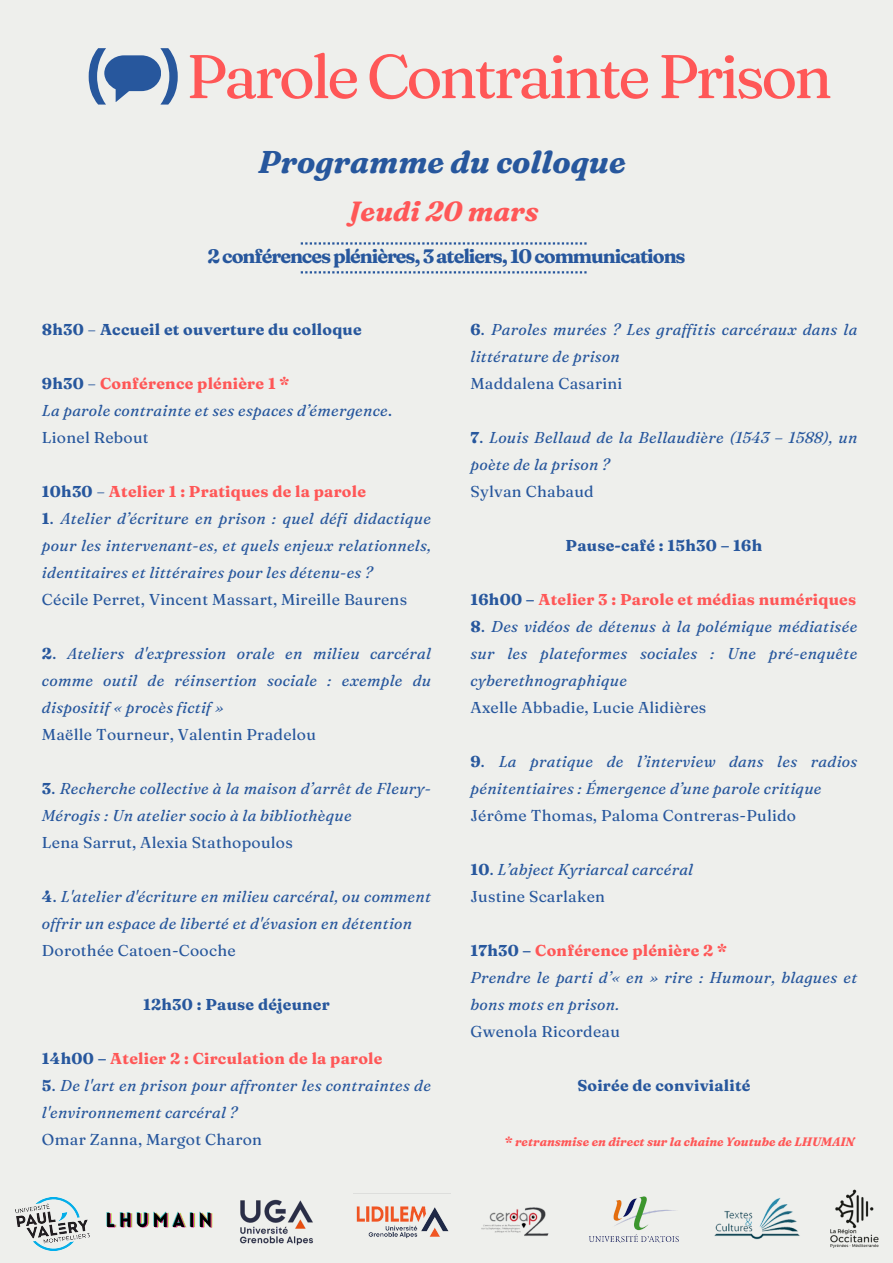
<style>
.page{position:relative;width:893px;height:1263px;background:#eeefec}
.page>*{position:absolute;margin:0;border:0;box-sizing:border-box;transform-origin:0 0}
.t1{font:700 64.65px "Open Sans";color:#27579d}
.t2{font:61.5px "Fraunces 9 pt";letter-spacing:-.055em;color:#ff5757}
.t3{font:italic 700 31.5px "Fraunces 9 pt";color:#27579d}
.t4{font:italic 700 27.75px "Fraunces 9 pt";color:#ff5757}
.t5{font:700 19.5px "Fraunces 9 pt";letter-spacing:-.055em;color:#27579d}
.t6{font:italic 15.75px/27px "Fraunces 9 pt";letter-spacing:.015em;color:#27579d}
.t7{font:700 15.75px "Fraunces 9 pt";letter-spacing:.015em;color:#ff5757}
.t8{font:700 15.75px "Fraunces 9 pt";letter-spacing:.015em;color:#27579d}
.t9{font:15.75px "Fraunces 9 pt";letter-spacing:.015em;color:#27579d}
.t10{font:italic 700 12.23px "Fraunces 9 pt";color:#ff5757}
.s1{font-weight:400}
.s2{font-weight:700;font-style:normal}
.s3{font-style:normal}
.s4{font-weight:700;font-style:normal;color:#ff5757}
.s5{color:#27579d}
.s6{font-weight:400;color:#27579d}
</style>
<div class="page">
<img style="left:15px;top:1197px;width:75px;height:53px">
<img style="left:106px;top:1211px;width:107px;height:17px">
<img style="left:830px;top:1189px;width:49px;height:59px">
<img style="left:589px;top:1196px;width:90px;height:47px">
<img style="left:354px;top:1193px;width:97px;height:45px">
<img style="left:714px;top:1198px;width:86px;height:42px">
<img style="left:240px;top:1199px;width:73px;height:47px">
<img style="left:481px;top:1207px;width:68px;height:29px">
<svg style="left:104px;top:55px;width:57px;height:36px"></svg>
<svg style="left:301px;top:271px;width:285px;height:2px"></svg>
<svg style="left:301px;top:242px;width:285px;height:3px"></svg>
<h1 class="t1" style="left:86px;top:25px;width:96px">( )</h1>
<p class="t2" style="left:186px;top:38px;width:647px">Parole Contrainte Prison</p>
<h3 class="t3" style="left:258px;top:142px;width:369px">Programme du colloque</h3>
<h2 class="t4" style="left:349px;top:194px;width:191px">Jeudi 20 mars</h2>
<h6 class="t5" style="left:208px;top:244px;width:479px">2 conférences plénières, 3 ateliers, 10 communications</h6>
<p class="t8" style="left:42px;top:319px;width:321px">8h30 <span class="s1">–</span> Accueil et ouverture du colloque</p>
<h4 class="t6" style="left:42px;top:369px;width:351px"><span class="s2">9h30</span> <span class="s3">–</span> <span class="s4">Conférence plénière 1 *<br></span>La parole contrainte et ses espaces d’émergence<span class="s3">.</span></h4>
<p class="t9" style="left:42px;top:427px;width:108px">Lionel Rebout</p>
<h6 class="t7" style="left:42px;top:481px;width:325px"><span class="s5">10h30</span> <span class="s6">–</span> Atelier 1 : Pratiques de la parole</h6>
<h6 class="t6" style="left:42px;top:504px;width:390px"><span class="s2">1</span><span class="s3">.</span> Atelier d’écriture en prison : quel défi didactique pour les intervenant-es, et quels enjeux relationnels, identitaires et littéraires pour les détenu-es ?<br><span class="s3">Cécile Perret, Vincent Massart, Mireille Baurens</span></h6>
<h6 class="t6" style="left:42px;top:639px;width:391px"><span class="s2">2</span><span class="s3">.</span> Ateliers d'expression orale en milieu carcéral comme outil de réinsertion sociale : exemple du dispositif « procès fictif »<br><span class="s3">Maëlle Tourneur, Valentin Pradelou</span></h6>
<p class="t6" style="left:42px;top:774px;width:390px"><span class="s2">3</span><span class="s3">.</span> Recherche collective à la maison d’arrêt de Fleury-<br>Mérogis : Un atelier socio à la bibliothèque<br><span class="s3">Lena Sarrut, Alexia Stathopoulos</span></p>
<h6 class="t6" style="left:42px;top:882px;width:390px"><span class="s2">4</span><span class="s3">.</span> L'atelier d'écriture en milieu carcéral, ou comment offrir un espace de liberté et d'évasion en détention<br><span class="s3">Dorothée Catoen-Cooche</span></h6>
<h6 class="t8" style="left:143px;top:994px;width:188px">12h30 : Pause déjeuner</h6>
<h6 class="t7" style="left:42px;top:1048px;width:342px"><span class="s5">14h00 –</span> Atelier 2 : Circulation de la parole</h6>
<h6 class="t6" style="left:42px;top:1071px;width:390px"><span class="s2">5</span><span class="s3">.</span> De l'art en prison pour affronter les contraintes de l'environnement carcéral ?<br><span class="s3">Omar Zanna, Margot Charon</span></h6>
<h6 class="t6" style="left:470px;top:315px;width:388px"><span class="s2">6</span><span class="s3">.</span> Paroles murées ? Les graffitis carcéraux dans la littérature de prison<br><span class="s3">Maddalena Casarini</span></h6>
<h5 class="t6" style="left:470px;top:423px;width:388px"><span class="s2">7</span><span class="s3">.</span> Louis Bellaud de la Bellaudière (1543 – 1588), un poète de la prison ?<br><span class="s3">Sylvan Chabaud</span></h5>
<h6 class="t8" style="left:565px;top:535px;width:198px">Pause-café : 15h30 – 16h</h6>
<h6 class="t7" style="left:470px;top:589px;width:387px"><span class="s5">16h00 –</span> Atelier 3 : Parole et médias numériques</h6>
<h6 class="t6" style="left:470px;top:612px;width:388px"><span class="s2">8</span><span class="s3">.</span> Des vidéos de détenus à la polémique médiatisée sur les plateformes sociales : Une pré-enquête cyberethnographique<br><span class="s3">Axelle Abbadie, Lucie Alidières</span></h6>
<h6 class="t6" style="left:470px;top:747px;width:388px"><span class="s2">9</span><span class="s3">.</span> La pratique de l’interview dans les radios pénitentiaires : Émergence d’une parole critique<br><span class="s3">Jérôme Thomas, Paloma Contreras-Pulido</span></h6>
<h5 class="t6" style="left:470px;top:855px;width:224px"><span class="s2">10</span><span class="s3">.</span> L’abject Kyriarcal carcéral<br><span class="s3">Justine Scarlaken</span></h5>
<h6 class="t6" style="left:470px;top:936px;width:388px"><span class="s2">17h30 –</span> <span class="s4">Conférence plénière 2 *<br></span>Prendre le parti d’« en » rire : Humour, blagues et bons mots en prison.<br><span class="s3">Gwenola Ricordeau</span></h6>
<h6 class="t8" style="left:577px;top:1075px;width:175px">Soirée de convivialité</h6>
<h6 class="t10" style="left:505px;top:1133px;width:351px"><span class="s3">*</span> retransmise en direct sur la chaine Youtube de LHUMAIN</h6>
</div>
